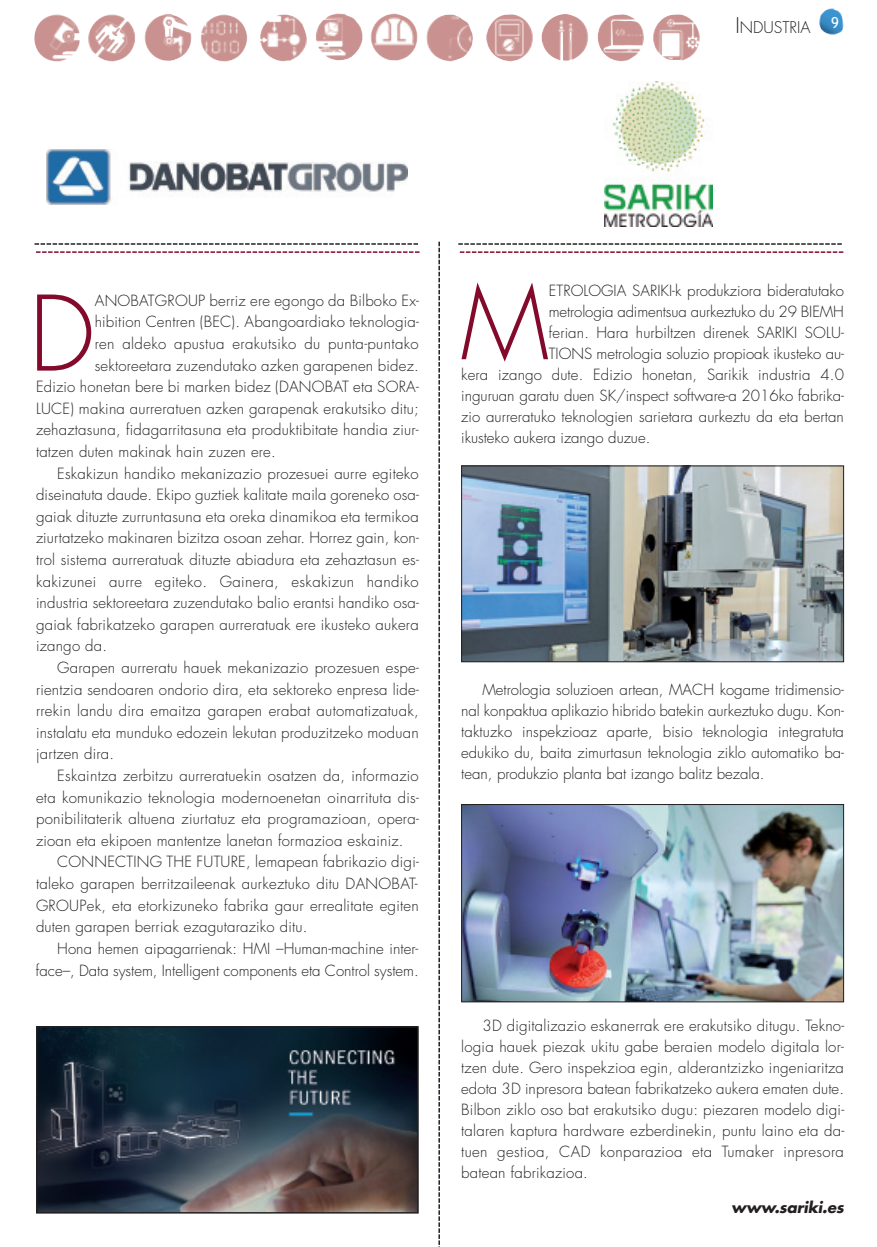
<style>
.page{position:relative;width:877px;height:1247px;background:#fff}
.page>*{position:absolute;margin:0;border:0;box-sizing:border-box;transform-origin:0 0}
.t1{font:300 100.95px "Futura";color:#840a2b}
.t2{font:300 98.55px "Futura";color:#840a2b}
.t3{font:300 15.75px "Futura";color:#231f20}
.t4{font:300 15px/21px "Futura";letter-spacing:.015em;color:#231f20;text-align:justify}
.t5{font:300 15px "Futura";letter-spacing:-.005em;color:#231f20}
.t6{font:italic 700 15px "Futura";letter-spacing:-.01em;color:#231f20}
.t7{font:15px "Trebuchet MS";color:#fff}
.s1{font-size:21px}
</style>
<div class="page">
<img style="left:819px;top:8px;width:24px;height:27px">
<img style="left:47px;top:150px;width:361px;height:55px">
<img style="left:39px;top:1029px;width:377px;height:181px">
<div style="left:36px;top:1026px;width:383px;height:187px;border:2px solid #231f20"></div>
<img style="left:463px;top:467px;width:379px;height:193px">
<div style="left:461px;top:465px;width:383px;height:197px;border:1px solid #231f20"></div>
<img style="left:463px;top:806px;width:379px;height:194px">
<div style="left:461px;top:804px;width:383px;height:198px;border:1px solid #231f20"></div>
<img style="left:604px;top:82px;width:108px;height:145px">
<svg style="left:438px;top:242px;width:2px;height:1005px;background:#827f80"></svg>
<svg style="left:36px;top:251px;width:383px;height:2px"></svg>
<svg style="left:460px;top:251px;width:383px;height:2px"></svg>
<svg style="left:34px;top:243px;width:384px;height:2px"></svg>
<svg style="left:458px;top:243px;width:384px;height:2px"></svg>
<img style="left:34px;top:14px;width:213px;height:47px">
<img style="left:260px;top:14px;width:213px;height:47px">
<img style="left:486px;top:14px;width:214px;height:47px">
<p class="t3" style="left:735px;top:20px;width:77px"><span class="s1">I</span>NDUSTRIA</p>
<p class="t7" style="left:831px;top:13px;width:9px">9</p>
<h1 class="t1" style="left:29px;top:287px;width:67px">D</h1>
<p class="t4" style="left:95px;top:291px;width:326px">ANOBATGROUP berriz ere egongo da Bilboko Ex-</p>
<p class="t4" style="left:95px;top:313px;width:326px">hibition Centren (BEC). Abangoardiako teknologia-</p>
<p class="t4" style="left:95px;top:334px;width:326px">ren aldeko apustua erakutsiko du punta-puntako</p>
<p class="t4" style="left:95px;top:356px;width:326px">sektoreetara zuzendutako azken garapenen bidez.</p>
<p class="t4" style="left:36px;top:377px;width:384px">Edizio honetan bere bi marken bidez (DANOBAT eta SORA-</p>
<p class="t4" style="left:36px;top:399px;width:384px">LUCE) makina aurreratuen azken garapenak erakutsiko ditu;</p>
<p class="t4" style="left:36px;top:421px;width:384px">zehaztasuna, fidagarritasuna eta produktibitate handia ziur-</p>
<p class="t4" style="left:36px;top:442px;width:241px">tatzen duten makinak hain zuzen ere.</p>
<p class="t4" style="left:57px;top:464px;width:363px">Eskakizun handiko mekanizazio prozesuei aurre egiteko</p>
<p class="t4" style="left:36px;top:485px;width:384px">diseinatuta daude. Ekipo guztiek kalitate maila goreneko osa-</p>
<p class="t4" style="left:36px;top:507px;width:384px">gaiak dituzte zurruntasuna eta oreka dinamikoa eta termikoa</p>
<p class="t4" style="left:36px;top:529px;width:384px">ziurtatzeko makinaren bizitza osoan zehar. Horrez gain, kon-</p>
<p class="t4" style="left:36px;top:550px;width:384px">trol sistema aurreratuak dituzte abiadura eta zehaztasun es-</p>
<p class="t4" style="left:36px;top:572px;width:384px">kakizunei aurre egiteko. Gainera, eskakizun handiko</p>
<p class="t4" style="left:36px;top:593px;width:384px">industria sektoreetara zuzendutako balio erantsi handiko osa-</p>
<p class="t4" style="left:36px;top:615px;width:384px">gaiak fabrikatzeko garapen aurreratuak ere ikusteko aukera</p>
<p class="t4" style="left:36px;top:637px;width:73px">izango da.</p>
<p class="t4" style="left:57px;top:658px;width:363px">Garapen aurreratu hauek mekanizazio prozesuen espe-</p>
<p class="t4" style="left:36px;top:680px;width:384px">rientzia sendoaren ondorio dira, eta sektoreko enpresa lide-</p>
<p class="t4" style="left:36px;top:701px;width:384px">rrekin landu dira emaitza garapen erabat automatizatuak,</p>
<p class="t4" style="left:36px;top:723px;width:384px">instalatu eta munduko edozein lekutan produzitzeko moduan</p>
<p class="t4" style="left:36px;top:745px;width:80px">jartzen dira.</p>
<p class="t4" style="left:57px;top:766px;width:363px">Eskaintza zerbitzu aurreratuekin osatzen da, informazio</p>
<p class="t4" style="left:36px;top:788px;width:384px">eta komunikazio teknologia modernoenetan oinarrituta dis-</p>
<p class="t4" style="left:36px;top:809px;width:384px">ponibilitaterik altuena ziurtatuz eta programazioan, opera-</p>
<p class="t4" style="left:36px;top:831px;width:369px">zioan eta ekipoen mantentze lanetan formazioa eskainiz.</p>
<p class="t4" style="left:57px;top:853px;width:363px">CONNECTING THE FUTURE, lemapean fabrikazio digi-</p>
<p class="t4" style="left:36px;top:874px;width:383px">taleko garapen berritzaileenak aurkeztuko ditu DANOBAT-</p>
<p class="t4" style="left:36px;top:896px;width:384px">GROUPek, eta etorkizuneko fabrika gaur errealitate egiten</p>
<p class="t4" style="left:36px;top:917px;width:273px">duten garapen berriak ezagutaraziko ditu.</p>
<p class="t4" style="left:57px;top:939px;width:363px">Hona hemen aipagarrienak: HMI –Human-machine inter-</p>
<p class="t4" style="left:36px;top:961px;width:384px">face–, Data system, Intelligent components eta Control system.</p>
<h2 class="t2" style="left:461px;top:278px;width:90px">M</h2>
<p class="t4" style="left:549px;top:281px;width:297px">ETROLOGIA SARIKI-k produkziora bideratutako</p>
<p class="t5" style="left:549px;top:305px;width:297px">metrologia adimentsua aurkeztuko du 29 BIEMH</p>
<p class="t4" style="left:549px;top:323px;width:297px">ferian. Hara hurbiltzen direnek SARIKI SOLU-</p>
<p class="t4" style="left:549px;top:344px;width:297px">TIONS metrologia soluzio propioak ikusteko au-</p>
<p class="t4" style="left:461px;top:365px;width:384px">kera izango dute. Edizio honetan, Sarikik industria 4.0</p>
<p class="t4" style="left:461px;top:386px;width:384px">inguruan garatu duen SK/inspect software-a 2016ko fabrika-</p>
<p class="t4" style="left:461px;top:407px;width:384px">zio aurreratuko teknologien sarietara aurkeztu da eta bertan</p>
<p class="t4" style="left:461px;top:428px;width:191px">ikusteko aukera izango duzue.</p>
<p class="t4" style="left:461px;top:680px;width:384px;text-indent:21px">Metrologia soluzioen artean, MACH kogame tridimensio&shy;nal konpaktua aplikazio hibrido batekin aurkeztuko dugu. Kon&shy;taktuzko inspekzioaz aparte, bisio teknologia integratuta edukiko du, baita zimurtasun teknologia ziklo automatiko ba&shy;tean, produkzio planta bat izango balitz bezala.</p>
<p class="t4" style="left:461px;top:1016px;width:384px;text-indent:21px">3D digitalizazio eskanerrak ere erakutsiko ditugu. Tekno&shy;logia hauek piezak ukitu gabe beraien modelo digitala lor&shy;tzen dute. Gero inspekzioa egin, alderantzizko ingeniaritza edota 3D inpresora batean fabrikatzeko aukera ematen dute.<br>Bilbon ziklo oso bat erakutsiko dugu: piezaren modelo digi&shy;talaren kaptura hardware ezberdinekin, puntu laino eta da&shy;tuen gestioa, CAD konparazioa eta Tumaker inpresora batean fabrikazioa.</p>
<p class="t6" style="left:731px;top:1200px;width:114px">www.sariki.es</p>
</div>
